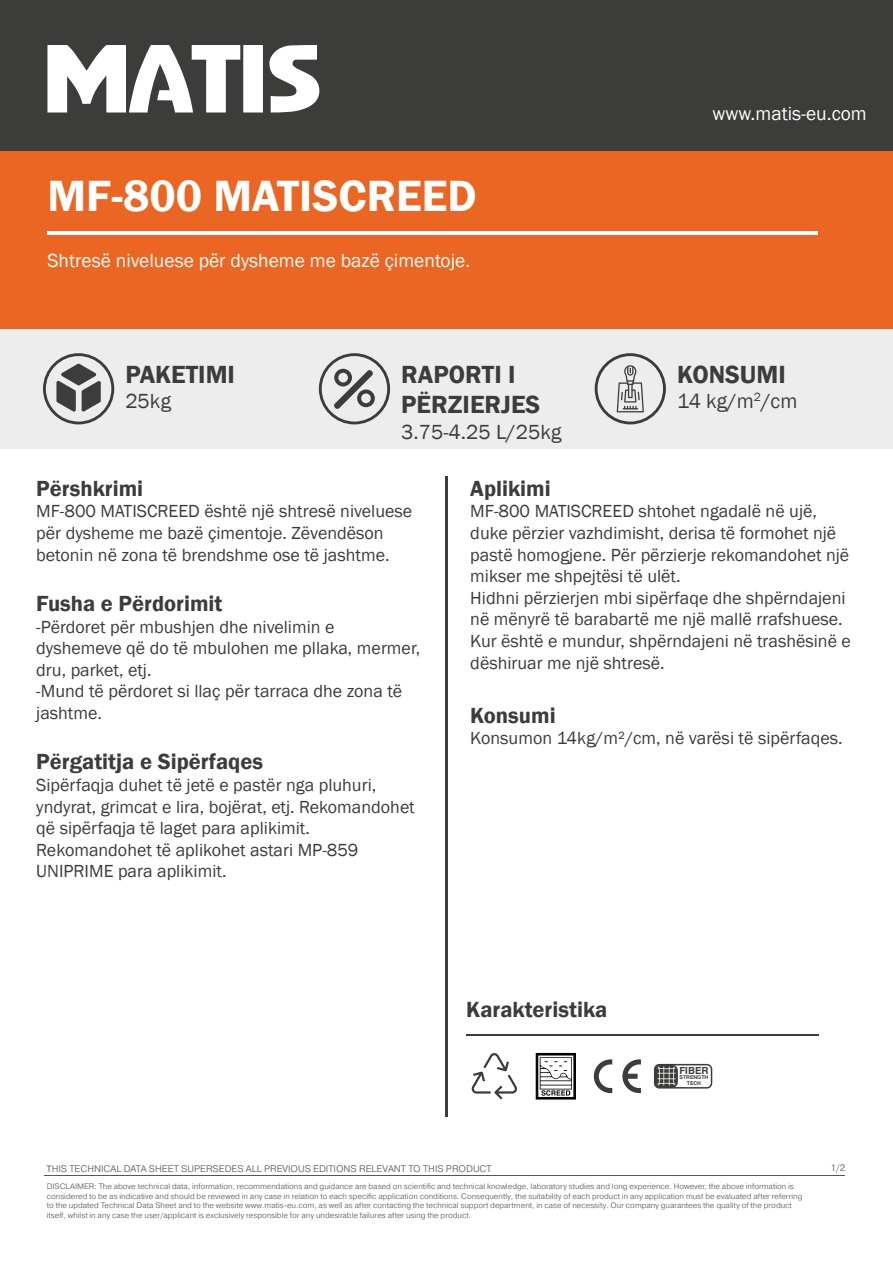
<style>
.page{position:relative;width:893px;height:1263px;background:#fff}
.page>*{position:absolute;margin:0;border:0;box-sizing:border-box;transform-origin:0 0}
.t1{font:600 45px "Franklin Gothic";color:#fff}
.t2{font:600 25.5px/30.6px "Franklin Gothic";color:#3c3c3b}
.t3{font:600 22.5px "Franklin Gothic";color:#3c3c3b}
.t4{font:21px "Franklin Gothic";color:#3c3c3b}
.t5{font:19.5px "Franklin Gothic";color:#fff}
.t6{font:18px/21.6px "Franklin Gothic";color:#3c3c3b}
.t7{font:700 9.75px "Helvetica";color:#3c3c3b}
.t8{font:300 9.45px "Pragmatica";color:#575756}
.t9{font:300 7.95px/9.4px "Pragmatica";color:#575756}
.t10{font:700 5.25px/5.1px "Helvetica";color:#3c3c3b;text-align:center}
.s1{font-family:"Myriad Pro";font-weight:400}
</style>
<div class="page">
<svg style="left:594px;top:1059px;width:47px;height:34px"></svg>
<svg style="left:471px;top:1053px;width:46px;height:46px"></svg>
<div style="left:655px;top:1065px;width:23px;height:23px;background:#3c3c3b;border-radius:6px"></div>
<div style="left:654px;top:1064px;width:58px;height:24px;border:2px solid #3c3c3b;border-radius:5px"></div>
<img style="left:657px;top:1066px;width:19px;height:20px">
<div style="left:0;top:329px;width:893px;height:120px;background:#ededed"></div>
<div style="left:0;top:0;width:893px;height:329px;background:#ec6623"></div>
<div style="left:0;top:0;width:893px;height:151px;background:#3c3c3b"></div>
<svg style="left:47px;top:45px;width:272px;height:68px"></svg>
<hr style="left:47px;top:231px;width:771px;height:3px;background:#fff">
<hr style="left:445px;top:476px;width:2px;height:641px;background:#3c3c3b">
<svg style="left:43px;top:353px;width:71px;height:71px"></svg>
<svg style="left:319px;top:353px;width:71px;height:71px"></svg>
<svg style="left:595px;top:353px;width:71px;height:71px"></svg>
<hr style="left:45px;top:1175px;width:800px;height:1px;background:#575756">
<hr style="left:466px;top:1034px;width:352px;height:1px;background:#3c3c3b">
<svg style="left:536px;top:1053px;width:40px;height:46px"></svg>
<h1 class="t1" style="left:47px;top:168px;width:431px">MF-800 MATISCREED</h1>
<p class="t5" style="left:47px;top:248px;width:424px">Shtresë niveluese për dysheme me bazë çimentoje.</p>
<h2 class="t2" style="left:125px;top:359px;width:111px">PAKETIMI</h2>
<p class="t4" style="left:125px;top:388px;width:47px">25kg</p>
<h2 class="t2" style="left:401px;top:359px;width:141px">RAPORTI I<br>PËRZIERJES</h2>
<p class="t4" style="left:401px;top:418px;width:162px">3.75-4.25 L/25kg</p>
<p class="t5" style="left:712px;top:101px;width:156px">www.matis-eu.com</p>
<h2 class="t2" style="left:677px;top:359px;width:110px">KONSUMI</h2>
<p class="t4" style="left:677px;top:388px;width:122px">14 kg/m<sup>2</sup>/cm</p>
<p class="t3" style="left:36px;top:474px;width:108px">Përshkrimi</p>
<p class="t6" style="left:36px;top:501px;width:378px">MF-800 MATISCREED është një shtresë niveluese për dysheme me bazë çimentoje. Zëvendëson betonin në zona të brendshme ose të jashtme.</p>
<p class="t3" style="left:36px;top:590px;width:188px">Fusha e Përdorimit</p>
<p class="t6" style="left:36px;top:616px;width:386px">-Përdoret për mbushjen dhe nivelimin e dyshemeve që do të mbulohen me pllaka, mermer, dru, parket, etj.<br>-Mund të përdoret si llaç për tarraca dhe zona të jashtme.</p>
<p class="t3" style="left:36px;top:748px;width:228px">Përgatitja e Sipërfaqes</p>
<p class="t6" style="left:36px;top:775px;width:380px">Sipërfaqja duhet të jetë e pastër nga pluhuri, yndyrat, grimcat e lira, bojërat, etj. Rekomandohet që sipërfaqja të laget para aplikimit.<br>Rekomandohet të aplikohet astari MP-859<br>UNIPRIME para aplikimit.</p>
<p class="t3" style="left:470px;top:474px;width:82px">Aplikimi</p>
<p class="t6" style="left:470px;top:501px;width:382px">MF-800 MATISCREED shtohet ngadalë në ujë, duke përzier vazhdimisht, derisa të formohet një pastë homogjene. Për përzierje rekomandohet një mikser me shpejtësi të ulët.<br>Hidhni përzierjen mbi sipërfaqe dhe shpërndajeni në mënyrë të barabartë me një mallë rrafshuese.<br>Kur është e mundur, shpërndajeni në trashësinë e dëshiruar me një shtresë.</p>
<p class="t3" style="left:470px;top:701px;width:87px">Konsumi</p>
<p class="t6" style="left:470px;top:728px;width:374px">Konsumon 14kg/m²/cm, në varësi të sipërfaqes.</p>
<p class="t3" style="left:466px;top:996px;width:143px">Karakteristika</p>
<p class="t7" style="left:679px;top:1063px;width:31px">FIBER</p>
<p class="t10" style="left:679px;top:1075px;width:30px">STRENGTH<br>TECH</p>
<p class="t8" style="left:47px;top:1163px;width:446px"><span class="s1">Τ</span>HIS TECHNICAL DATA SHEET SUPERSEDES ALL PREVIOUS EDITIONS RELEVANT TO THIS PRODUCT</p>
<p class="t8" style="left:830px;top:1161px;width:16px">1/2</p>
<p class="t9" style="left:47px;top:1182px;width:757px">DISCLAIMER: The above technical data, information, recommendations and guidance are based on scientific and technical knowledge, laboratory studies and long experience. However, the above information is considered to be as indicative and should be reviewed in any case in relation to each specific application conditions. Consequently, the suitability of each product in any application must be evaluated after referring to the updated Technical Data Sheet and to the website www.matis-eu.com, as well as after contacting the technical support department, in case of necessity. Our company guarantees the quality of the product itself, whilst in any case the user/applicant is exclusively responsible for any undesirable failures after using the product.</p>
</div>
